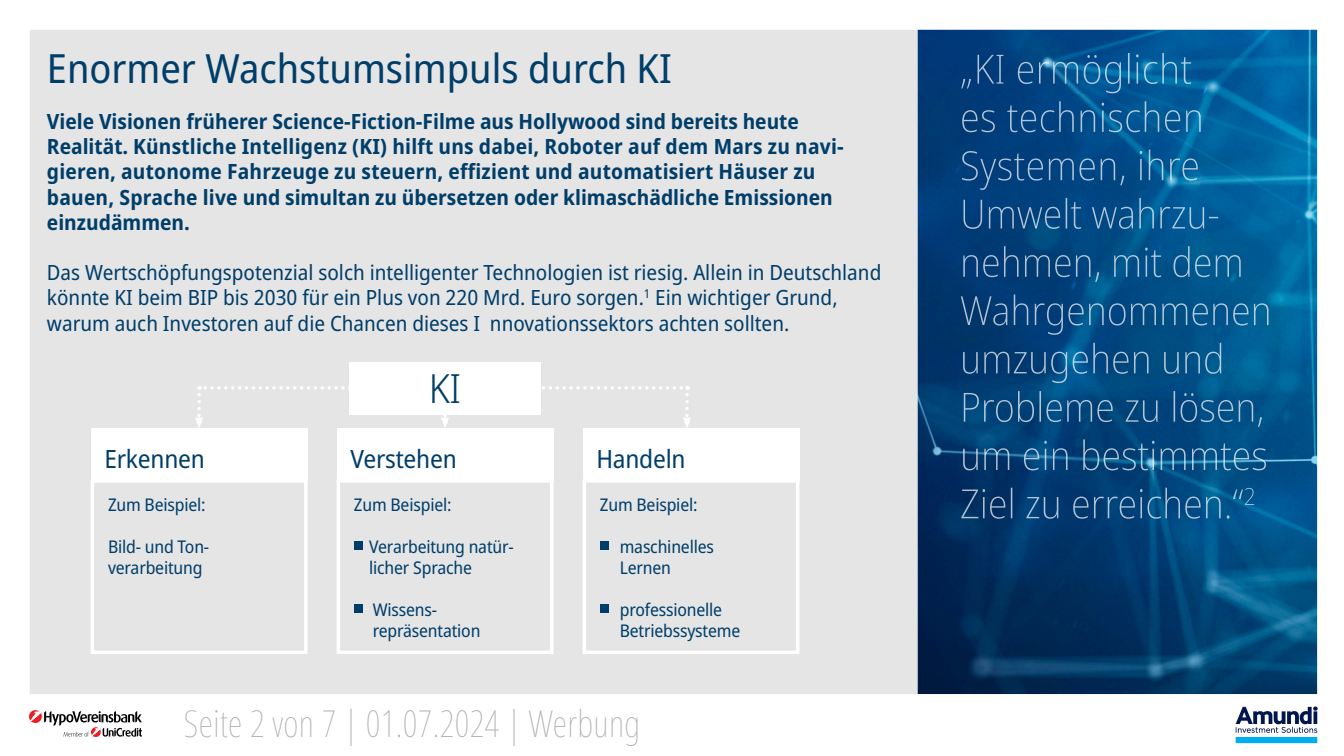
<style>
.page{position:relative;width:1344px;height:756px;background:#fff}
.page>*{position:absolute;margin:0;border:0;box-sizing:border-box;transform-origin:0 0}
.t1{font:semi-condensed 40.25px "Noto Sans";color:#003e6a}
.t2{font:300 semi-condensed 40.25px "Noto Sans";color:#003e6a}
.t3{font:100 extra-condensed 37.1px "Noto Sans";letter-spacing:.01em;color:#b0b0b0}
.t4{font:semi-condensed 25.2px "Noto Sans";letter-spacing:-.01em;color:#003e6a}
.t5{font:700 semi-condensed 21px/25.2px "Noto Sans";color:#003e6a}
.t6{font:semi-condensed 21px/25.2px "Noto Sans";color:#003e6a}
.t7{font:semi-condensed 17.5px/21px "Noto Sans";letter-spacing:-.01em;color:#003e6a}
</style>
<div class="page">
<div style="left:30px;top:30px;width:888px;height:664px;background:#e5e5e5"></div>
<svg style="left:29px;top:710px;width:113px;height:27px"></svg>
<img style="left:1223px;top:694px;width:95px;height:50px">
<img style="left:918px;top:30px;width:399px;height:664px">
<img style="left:961px;top:53px;width:231px;height:40px">
<img style="left:962px;top:101px;width:242px;height:31px">
<img style="left:962px;top:150px;width:238px;height:40px">
<img style="left:964px;top:198px;width:254px;height:31px">
<img style="left:963px;top:246px;width:281px;height:36px">
<img style="left:961px;top:294px;width:311px;height:41px">
<img style="left:963px;top:343px;width:261px;height:40px">
<img style="left:964px;top:391px;width:300px;height:36px">
<img style="left:963px;top:439px;width:305px;height:31px">
<img style="left:961px;top:488px;width:282px;height:31px">
<img style="left:1245px;top:488px;width:9px;height:17px">
<div style="left:349px;top:362px;width:192px;height:52px;background:#fff"></div>
<div style="left:91px;top:429px;width:217px;height:52px;background:#fff"></div>
<div style="left:91px;top:479px;width:217px;height:175px;border:4px solid #fff"></div>
<div style="left:337px;top:429px;width:217px;height:52px;background:#fff"></div>
<div style="left:354px;top:541px;width:9px;height:9px;background:#003e6a"></div>
<div style="left:354px;top:604px;width:9px;height:9px;background:#003e6a"></div>
<div style="left:337px;top:479px;width:217px;height:175px;border:4px solid #fff"></div>
<div style="left:583px;top:429px;width:216px;height:52px;background:#fff"></div>
<div style="left:600px;top:541px;width:9px;height:9px;background:#003e6a"></div>
<div style="left:600px;top:604px;width:9px;height:9px;background:#003e6a"></div>
<div style="left:583px;top:479px;width:216px;height:175px;border:4px solid #fff"></div>
<svg style="left:195px;top:386px;width:155px;height:43px;background:#e6e6e6"></svg>
<svg style="left:537px;top:386px;width:154px;height:43px;background:#e7e7e7"></svg>
<svg style="left:441px;top:414px;width:8px;height:15px"></svg>
<h1 class="t1" style="left:47px;top:40px;width:626px">Enormer Wachstumsimpuls durch KI</h1>
<p class="t5" style="left:47px;top:109px;width:798px">Viele Visionen früherer Science-Fiction-Filme aus Hollywood sind bereits heute Realität. Künstliche Intelligenz (KI) hilft uns dabei, Roboter auf dem Mars zu navi&shy;gieren, autonome Fahrzeuge zu steuern, effizient und automatisiert Häuser zu bauen, Sprache live und simultan zu übersetzen oder klimaschädliche Emissionen einzudämmen.</p>
<p class="t6" style="left:47px;top:261px;width:836px">Das Wertschöpfungspotenzial solch intelligenter Technologien ist riesig. Allein in Deutschland könnte KI beim BIP bis 2030 für ein Plus von 220 Mrd. Euro sorgen.<sup>1</sup> Ein wichtiger Grund, warum auch Investoren auf die Chancen dieses I nnovationssektors achten sollten.</p>
<p class="t4" style="left:105px;top:441px;width:102px">Erkennen</p>
<p class="t7" style="left:108px;top:495px;width:99px">Zum Beispiel:</p>
<p class="t7" style="left:108px;top:537px;width:103px">Bild- und Ton&shy;verarbeitung</p>
<h1 class="t2" style="left:429px;top:360px;width:34px">KI</h1>
<p class="t4" style="left:350px;top:441px;width:108px">Verstehen</p>
<p class="t7" style="left:354px;top:495px;width:99px">Zum Beispiel:</p>
<p class="t7" style="left:369px;top:537px;width:146px">Verarbeitung natür&shy;licher Sprache</p>
<p class="t7" style="left:373px;top:600px;width:109px">Wissens&shy;repräsentation</p>
<p class="t4" style="left:596px;top:441px;width:91px">Handeln</p>
<p class="t7" style="left:600px;top:495px;width:99px">Zum Beispiel:</p>
<p class="t7" style="left:620px;top:537px;width:96px">maschinelles<br>Lernen</p>
<p class="t7" style="left:620px;top:600px;width:122px">professionelle<br>Betriebssysteme</p>
<h2 class="t3" style="left:184px;top:697px;width:458px">Seite 2 von 7 | 01.07.2024 | Werbung</h2>
</div>
